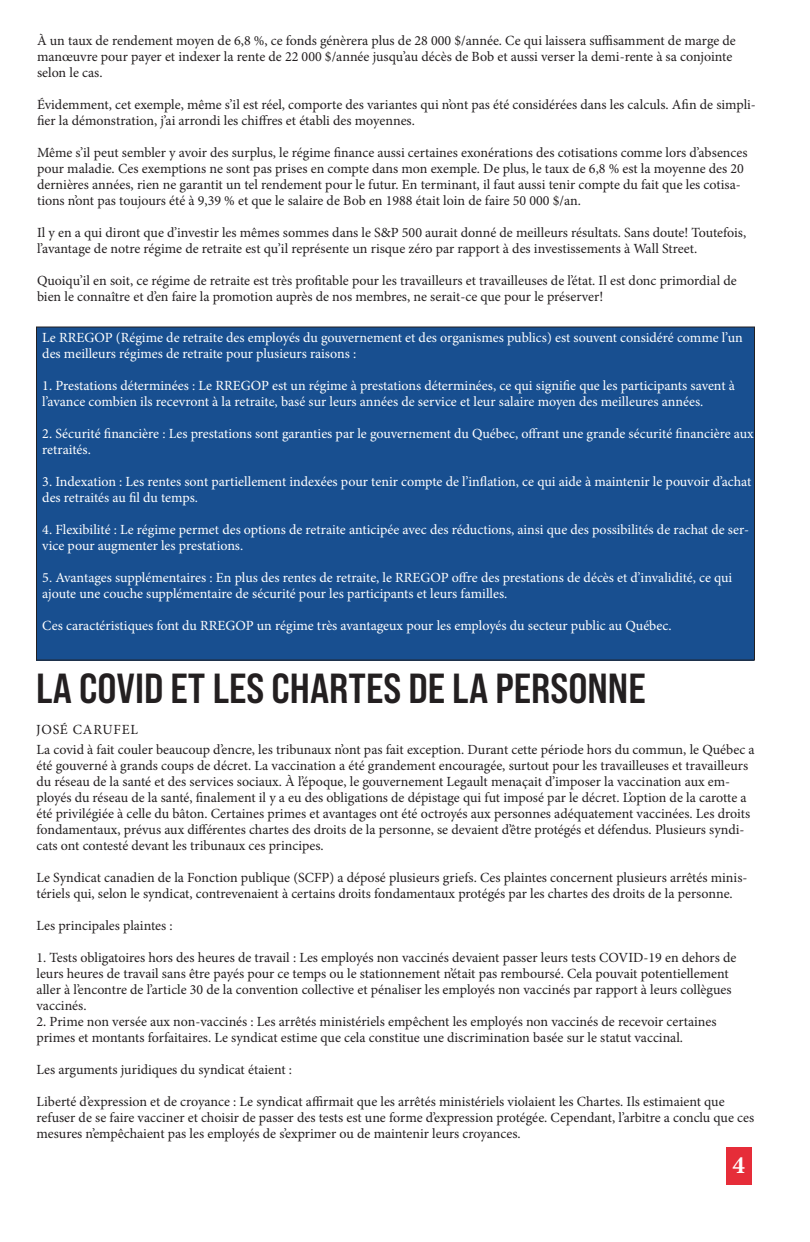
<style>
.page{position:relative;width:810px;height:1242px;background:#fff}
.page>*{position:absolute;margin:0;border:0;box-sizing:border-box;transform-origin:0 0}
.t1{font:42px "Bebas Neue Pro Sm E Bd";color:#231f20}
.t2{font:700 25px "Minion Pro";color:#fff}
.t3{font:14px/16px "Minion Pro";color:#231f20}
.t4{font:14px/16px "Minion Pro";color:#fff}
.t5{font:14px "Minion Pro";letter-spacing:.06em;color:#231f20}
</style>
<div class="page">
<div style="left:726px;top:1147px;width:25px;height:38px;background:#e62d39"></div>
<div style="left:36px;top:327px;width:718px;height:333px;background:#184f90"></div>
<p class="t3" style="left:37px;top:33px;width:700px">À un taux de rendement moyen de 6,8 %, ce fonds génèrera plus de 28 000 $/année. Ce qui laissera suffisamment de marge de manœuvre pour payer et indexer la rente de 22 000 $/année jusqu’au décès de Bob et aussi verser la demi-rente à sa conjointe selon le cas.</p>
<p class="t3" style="left:37px;top:97px;width:720px">Évidemment, cet exemple, même s’il est réel, comporte des variantes qui n’ont pas été considérées dans les calculs. Afin de simpli&shy;fier la démonstration, j’ai arrondi les chiffres et établi des moyennes.</p>
<p class="t3" style="left:37px;top:145px;width:712px">Même s’il peut sembler y avoir des surplus, le régime finance aussi certaines exonérations des cotisations comme lors d’absences pour maladie. Ces exemptions ne sont pas prises en compte dans mon exemple. De plus, le taux de 6,8 % est la moyenne des 20 dernières années, rien ne garantit un tel rendement pour le futur. En terminant, il faut aussi tenir compte du fait que les cotisa&shy;tions n’ont pas toujours été à 9,39 % et que le salaire de Bob en 1988 était loin de faire 50 000 $/an.</p>
<p class="t3" style="left:37px;top:225px;width:711px">Il y en a qui diront que d’investir les mêmes sommes dans le S&amp;P 500 aurait donné de meilleurs résultats. Sans doute! Toutefois, l’avantage de notre régime de retraite est qu’il représente un risque zéro par rapport à des investissements à Wall Street.</p>
<p class="t3" style="left:37px;top:273px;width:701px">Quoiqu’il en soit, ce régime de retraite est très profitable pour les travailleurs et travailleuses de l’état. Il est donc primordial de bien le connaître et d’en faire la promotion auprès de nos membres, ne serait-ce que pour le préserver!</p>
<p class="t4" style="left:42px;top:329px;width:702px">Le RREGOP (Régime de retraite des employés du gouvernement et des organismes publics) est souvent considéré comme l’un des meilleurs régimes de retraite pour plusieurs raisons :</p>
<p class="t4" style="left:42px;top:377px;width:694px">1. Prestations déterminées : Le RREGOP est un régime à prestations déterminées, ce qui signifie que les participants savent à l’avance combien ils recevront à la retraite, basé sur leurs années de service et leur salaire moyen des meilleures années.</p>
<p class="t4" style="left:42px;top:425px;width:713px">2. Sécurité financière : Les prestations sont garanties par le gouvernement du Québec, offrant une grande sécurité financière aux retraités.</p>
<p class="t4" style="left:42px;top:473px;width:711px">3. Indexation : Les rentes sont partiellement indexées pour tenir compte de l’inflation, ce qui aide à maintenir le pouvoir d’achat des retraités au fil du temps.</p>
<p class="t4" style="left:42px;top:521px;width:708px">4. Flexibilité : Le régime permet des options de retraite anticipée avec des réductions, ainsi que des possibilités de rachat de ser&shy;vice pour augmenter les prestations.</p>
<p class="t4" style="left:42px;top:569px;width:692px">5. Avantages supplémentaires : En plus des rentes de retraite, le RREGOP offre des prestations de décès et d’invalidité, ce qui ajoute une couche supplémentaire de sécurité pour les participants et leurs familles.</p>
<p class="t4" style="left:42px;top:617px;width:631px">Ces caractéristiques font du RREGOP un régime très avantageux pour les employés du secteur public au Québec.</p>
<p class="t1" style="left:36px;top:663px;width:611px">LA COVID ET LES CHARTES DE LA PERSONNE</p>
<p class="t5" style="left:36px;top:720px;width:104px">JOSÉ CARUFEL</p>
<p class="t3" style="left:36px;top:742px;width:720px">La covid à fait couler beaucoup d’encre, les tribunaux n’ont pas fait exception. Durant cette période hors du commun, le Québec a été gouverné à grands coups de décret. La vaccination a été grandement encouragée, surtout pour les travailleuses et travailleurs du réseau de la santé et des services sociaux. À l’époque, le gouvernement Legault menaçait d’imposer la vaccination aux em&shy;ployés du réseau de la santé, finalement il y a eu des obligations de dépistage qui fut imposé par le décret. L’option de la carotte a été privilégiée à celle du bâton. Certaines primes et avantages ont été octroyés aux personnes adéquatement vaccinées. Les droits fondamentaux, prévus aux différentes chartes des droits de la personne, se devaient d’être protégés et défendus. Plusieurs syndi&shy;cats ont contesté devant les tribunaux ces principes.</p>
<p class="t3" style="left:36px;top:870px;width:712px">Le Syndicat canadien de la Fonction publique (SCFP) a déposé plusieurs griefs. Ces plaintes concernent plusieurs arrêtés minis&shy;tériels qui, selon le syndicat, contrevenaient à certains droits fondamentaux protégés par les chartes des droits de la personne.</p>
<p class="t3" style="left:36px;top:918px;width:138px">Les principales plaintes :</p>
<p class="t3" style="left:36px;top:950px;width:701px">1. Tests obligatoires hors des heures de travail : Les employés non vaccinés devaient passer leurs tests COVID-19 en dehors de leurs heures de travail sans être payés pour ce temps ou le stationnement n’était pas remboursé. Cela pouvait potentiellement aller à l’encontre de l’article 30 de la convention collective et pénaliser les employés non vaccinés par rapport à leurs collègues vaccinés.</p>
<p class="t3" style="left:36px;top:1014px;width:682px">2. Prime non versée aux non-vaccinés : Les arrêtés ministériels empêchent les employés non vaccinés de recevoir certaines primes et montants forfaitaires. Le syndicat estime que cela constitue une discrimination basée sur le statut vaccinal.</p>
<p class="t3" style="left:36px;top:1062px;width:257px">Les arguments juridiques du syndicat étaient :</p>
<p class="t3" style="left:36px;top:1094px;width:719px">Liberté d’expression et de croyance : Le syndicat affirmait que les arrêtés ministériels violaient les Chartes. Ils estimaient que refuser de se faire vacciner et choisir de passer des tests est une forme d’expression protégée. Cependant, l’arbitre a conclu que ces mesures n’empêchaient pas les employés de s’exprimer ou de maintenir leurs croyances.</p>
<p class="t2" style="left:732px;top:1147px;width:14px">4</p>
</div>
